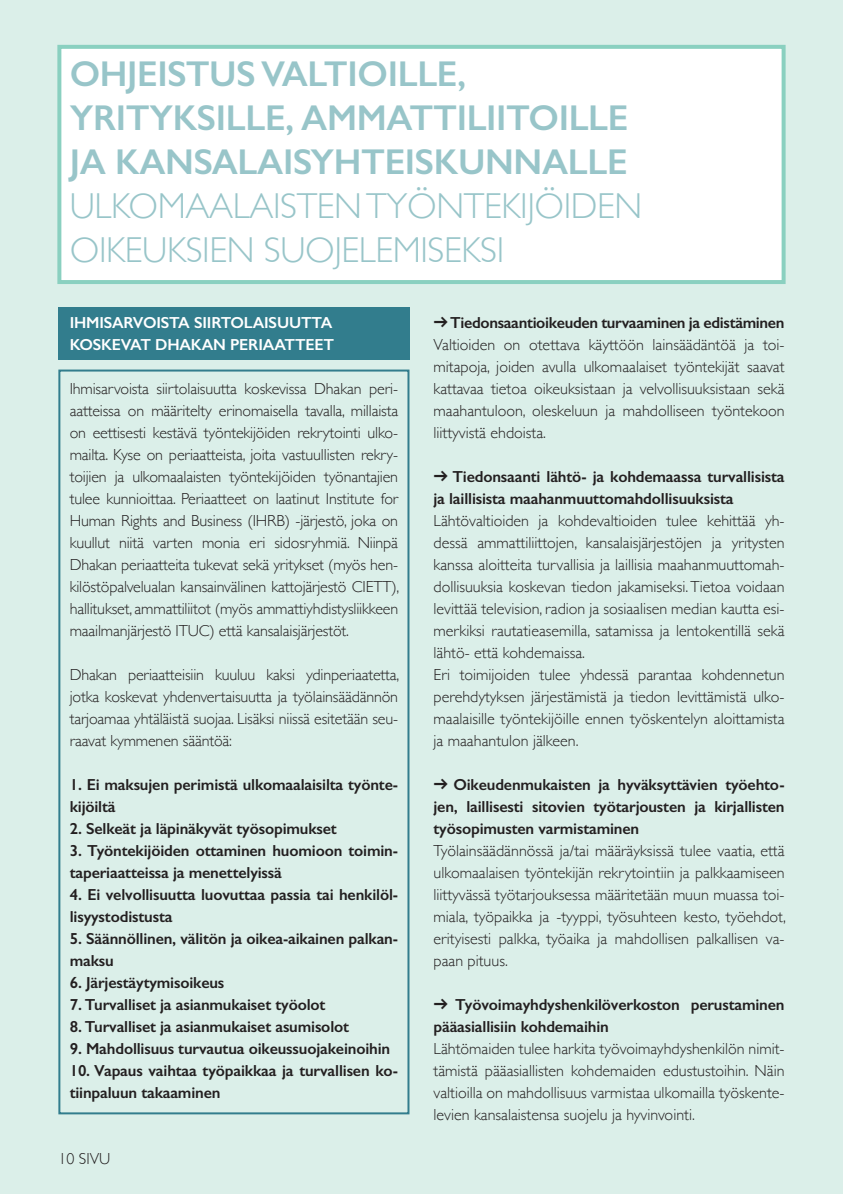
<style>
.page{position:relative;width:843px;height:1194px;background:#fff}
.page>*{position:absolute;margin:0;border:0;box-sizing:border-box;transform-origin:0 0}
.t1{font:600 36px/44px "Gill Sans";letter-spacing:-.01em;color:#98c5c9}
._1_akapit{font:300 16px/22px "Gill Sans";color:#231f20;text-align:justify}
._1_akapit-2{font:600 16px/22px "Gill Sans";letter-spacing:-.01em;color:#231f20}
.tytul_boxu{font:600 16px/22px "Gill Sans";letter-spacing:-.01em;color:#fff}
.s1{font-weight:300}
.s2{font-family:"Ronnia";font-weight:700}
</style>
<div class="page">
<div style="left:0;top:0;width:842px;height:1194px;background:#dbefe9"></div>
<div style="left:57px;top:45px;width:728px;height:239px;background:#fff;border:4px solid #8ad0c0"></div>
<div style="left:58px;top:370px;width:351px;height:744px;border:2px solid #327d8d"></div>
<div style="left:58px;top:307px;width:351px;height:53px;background:#327d8d"></div>
<p class="t1" style="left:70px;top:52px;width:574px">OHJEISTUS VALTIOILLE,<br>YRITYKSILLE, AMMATTILIITOILLE<br>JA KANSALAISYHTEISKUNNALLE<br><span class="s1">ULKOMAALAISTEN TYÖNTEKIJÖIDEN<br>OIKEUKSIEN SUOJELEMISEKSI</span></p>
<p class="tytul_boxu" style="left:70px;top:311px;width:266px">IHMISARVOISTA SIIRTOLAISUUTTA<br>KOSKEVAT DHAKAN PERIAATTEET</p>
<p class="_1_akapit" style="left:70px;top:377px;width:331px">Ihmisarvoista siirtolaisuutta koskevissa Dhakan peri&shy;aatteissa on määritelty erinomaisella tavalla, millaista on eettisesti kestävä työntekijöiden rekrytointi ulko&shy;mailta. Kyse on periaatteista, joita vastuullisten rekry&shy;toijien ja ulkomaalaisten työntekijöiden työnantajien tulee kunnioittaa. Periaatteet on laatinut Institute for Human Rights and Business (IHRB) -järjestö, joka on kuullut niitä varten monia eri sidosryhmiä. Niinpä Dhakan periaatteita tukevat sekä yritykset (myös hen&shy;kilöstöpalvelualan kansainvälinen kattojärjestö CIETT), hallitukset, ammattiliitot (myös ammattiyhdistysliikkeen maailmanjärjestö ITUC) että kansalaisjärjestöt.</p>
<p class="_1_akapit" style="left:70px;top:663px;width:331px">Dhakan periaatteisiin kuuluu kaksi ydinperiaatetta, jotka koskevat yhdenvertaisuutta ja työlainsäädännön tarjoamaa yhtäläistä suojaa. Lisäksi niissä esitetään seu&shy;raavat kymmenen sääntöä:</p>
<p class="_1_akapit-2" style="left:70px;top:773px;width:330px">1. Ei maksujen perimistä ulkomaalaisilta työnte&shy;kijöiltä</p>
<p class="_1_akapit-2" style="left:70px;top:817px;width:268px">2. Selkeät ja läpinäkyvät työsopimukset</p>
<p class="_1_akapit-2" style="left:70px;top:839px;width:330px">3. Työntekijöiden ottaminen huomioon toimin&shy;taperiaatteissa ja menettelyissä</p>
<p class="_1_akapit-2" style="left:70px;top:883px;width:330px">4. Ei velvollisuutta luovuttaa passia tai henkilöl&shy;lisyystodistusta</p>
<p class="_1_akapit-2" style="left:70px;top:927px;width:330px">5. Säännöllinen, välitön ja oikea-aikainen palkan&shy;maksu</p>
<p class="_1_akapit-2" style="left:70px;top:971px;width:156px">6. Järjestäytymisoikeus</p>
<p class="_1_akapit-2" style="left:70px;top:993px;width:257px">7. Turvalliset ja asianmukaiset työolot</p>
<p class="_1_akapit-2" style="left:70px;top:1015px;width:281px">8. Turvalliset ja asianmukaiset asumisolot</p>
<p class="_1_akapit-2" style="left:70px;top:1037px;width:322px">9. Mahdollisuus turvautua oikeussuojakeinoihin</p>
<p class="_1_akapit-2" style="left:70px;top:1059px;width:330px">10. Vapaus vaihtaa työpaikkaa ja turvallisen ko&shy;tiinpaluun takaaminen</p>
<p class="_1_akapit" style="left:58px;top:1147px;width:53px">10 SIVU</p>
<p class="_1_akapit-2" style="left:433px;top:311px;width:352px"><span class="s2">d</span> Tiedonsaantioikeuden turvaaminen ja edistäminen</p>
<p class="_1_akapit" style="left:433px;top:333px;width:352px">Valtioiden on otettava käyttöön lainsäädäntöä ja toi&shy;mitapoja, joiden avulla ulkomaalaiset työntekijät saavat kattavaa tietoa oikeuksistaan ja velvollisuuksistaan sekä maahantuloon, oleskeluun ja mahdolliseen työntekoon liittyvistä ehdoista.</p>
<p class="_1_akapit-2" style="left:433px;top:465px;width:352px"><span class="s2">d</span> Tiedonsaanti lähtö- ja kohdemaassa turvallisista ja laillisista maahanmuuttomahdollisuuksista</p>
<p class="_1_akapit" style="left:433px;top:509px;width:352px">Lähtövaltioiden ja kohdevaltioiden tulee kehittää yh&shy;dessä ammattiliittojen, kansalaisjärjestöjen ja yritysten kanssa aloitteita turvallisia ja laillisia maahanmuuttomah&shy;dollisuuksia koskevan tiedon jakamiseksi. Tietoa voidaan levittää television, radion ja sosiaalisen median kautta esi&shy;merkiksi rautatieasemilla, satamissa ja lentokentillä sekä lähtö- että kohdemaissa.</p>
<p class="_1_akapit" style="left:433px;top:663px;width:352px">Eri toimijoiden tulee yhdessä parantaa kohdennetun perehdytyksen järjestämistä ja tiedon levittämistä ulko&shy;maalaisille työntekijöille ennen työskentelyn aloittamista ja maahantulon jälkeen.</p>
<p class="_1_akapit-2" style="left:433px;top:773px;width:352px;text-align:justify"><span class="s2">d</span> Oikeudenmukaisten ja hyväksyttävien työehto&shy;jen, laillisesti sitovien työtarjousten ja kirjallisten työsopimusten varmistaminen</p>
<p class="_1_akapit" style="left:433px;top:839px;width:354px">Työlainsäädännössä ja/tai määräyksissä tulee vaatia, että ulkomaalaisen työntekijän rekrytointiin ja palkkaamiseen liittyvässä työtarjouksessa määritetään muun muassa toi&shy;miala, työpaikka ja -tyyppi, työsuhteen kesto, työehdot, erityisesti palkka, työaika ja mahdollisen palkallisen va&shy;paan pituus.</p>
<p class="_1_akapit-2" style="left:433px;top:993px;width:352px"><span class="s2">d</span> Työvoimayhdyshenkilöverkoston perustaminen pääasiallisiin kohdemaihin</p>
<p class="_1_akapit" style="left:433px;top:1037px;width:352px">Lähtömaiden tulee harkita työvoimayhdyshenkilön nimit&shy;tämistä pääasiallisten kohdemaiden edustustoihin. Näin valtioilla on mahdollisuus varmistaa ulkomailla työskente&shy;levien kansalaistensa suojelu ja hyvinvointi.</p>
</div>
